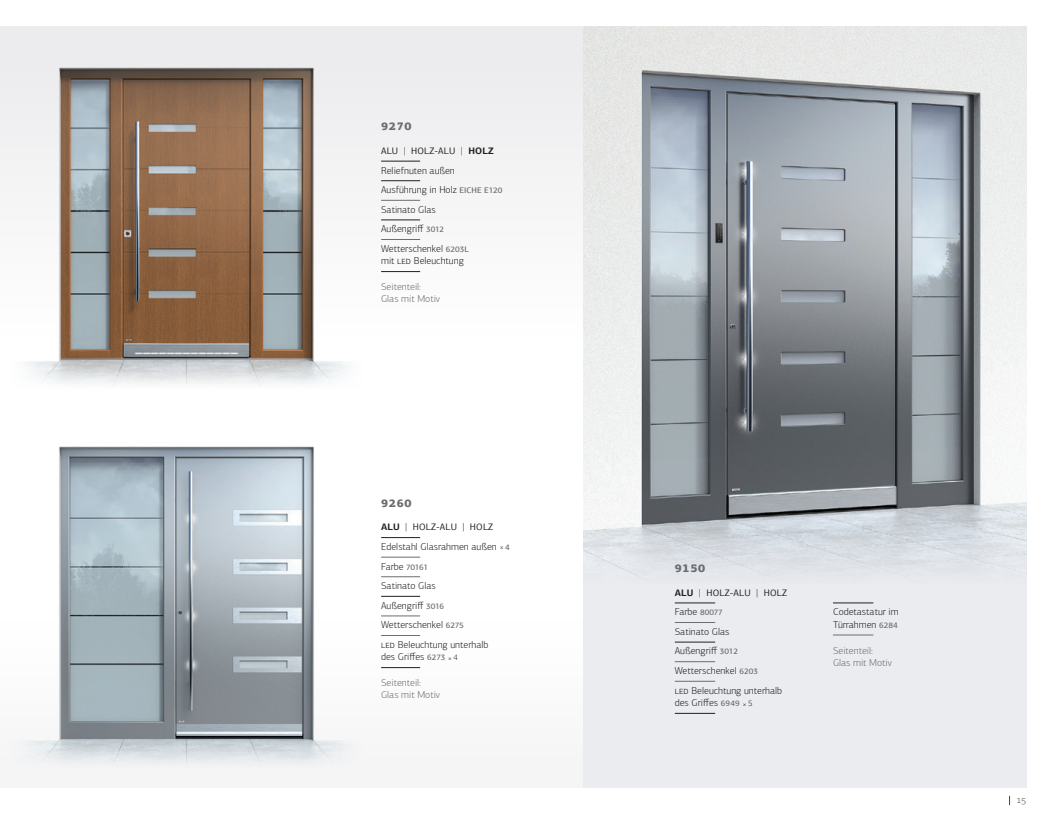
<style>
.page{position:relative;width:1053px;height:815px;background:#fff}
.page>*{position:absolute;margin:0;border:0;box-sizing:border-box;transform-origin:0 0}
.t1{font:900 11.25px "PF Agora Slab Pro";letter-spacing:.06em;color:#6c6d70}
.t2{font:300 10px/19.6px "PF Agora Sans Pro";color:#231f20}
.t3{font:300 10px/11.9px "PF Agora Sans Pro";color:#6c6d70}
.t4{font:300 10px "PF Agora Sans Pro";color:#57585a}
.t5{font:9.38px "PF Agora Sans Pro";letter-spacing:.02em;color:#231f20}
.s1{font-weight:300;font-size:10px}
.s2{font-size:10px}
.s3{font-weight:700}
.s4{font-weight:500;font-size:8.12px;color:#6c6d70}
.s5{font-size:8.12px}
</style>
<div class="page">
<div style="left:0;top:620px;width:583px;height:168px;background:#f5f5f6"></div>
<div style="left:0;top:27px;width:583px;height:358px;background:#f4f4f5"></div>
<div style="left:583px;top:27px;width:443px;height:761px;background:#ebecf0"></div>
<img style="left:583px;top:27px;width:443px;height:551px">
<img style="left:37px;top:67px;width:300px;height:319px">
<img style="left:30px;top:446px;width:312px;height:318px">
<hr style="left:0;top:27px;width:1px;height:358px;background:#ececee">
<hr style="left:674px;top:603px;width:41px;height:1px;background:#231f20">
<hr style="left:674px;top:622px;width:41px;height:1px;background:#6c6d70">
<hr style="left:674px;top:642px;width:41px;height:1px;background:#231f20">
<hr style="left:674px;top:661px;width:41px;height:1px;background:#6c6d70">
<hr style="left:674px;top:681px;width:41px;height:1px;background:#6c6d70">
<hr style="left:674px;top:713px;width:41px;height:1px;background:#231f20">
<hr style="left:832px;top:603px;width:41px;height:1px;background:#231f20">
<hr style="left:832px;top:635px;width:41px;height:1px;background:#6c6d70">
<hr style="left:381px;top:161px;width:39px;height:1px;background:#231f20">
<hr style="left:381px;top:181px;width:39px;height:1px;background:#231f20">
<hr style="left:381px;top:200px;width:39px;height:1px;background:#6c6d70">
<hr style="left:381px;top:220px;width:39px;height:1px;background:#231f20">
<hr style="left:381px;top:239px;width:39px;height:1px;background:#6c6d70">
<hr style="left:381px;top:271px;width:39px;height:1px;background:#231f20">
<hr style="left:381px;top:537px;width:39px;height:1px;background:#231f20">
<hr style="left:381px;top:557px;width:39px;height:1px;background:#6c6d70">
<hr style="left:381px;top:577px;width:39px;height:1px;background:#6c6d70">
<hr style="left:381px;top:596px;width:39px;height:1px;background:#231f20">
<hr style="left:381px;top:616px;width:39px;height:1px;background:#6c6d70">
<hr style="left:381px;top:635px;width:39px;height:1px;background:#6c6d70">
<hr style="left:381px;top:667px;width:39px;height:1px;background:#231f20">
<p class="t1" style="left:381px;top:119px;width:32px">9270</p>
<p class="t5" style="left:381px;top:145px;width:114px">ALU <span class="s1">|</span> HOLZ<span class="s2">-</span>ALU <span class="s1">|</span> <span class="s3">HOLZ</span></p>
<p class="t2" style="left:381px;top:160px;width:123px">Reliefnuten außen<br>Ausführung in Holz <span class="s4">EICHE E120<br></span>Satinato Glas<br>Außengriff <span class="s4">3012<br></span>Wetterschenkel <span class="s4">6203L</span></p>
<p class="t2" style="left:381px;top:251px;width:84px">mit LED Beleuchtung</p>
<p class="t3" style="left:381px;top:281px;width:61px">Seitenteil:<br>Glas mit Motiv</p>
<p class="t1" style="left:381px;top:496px;width:32px">9260</p>
<p class="t5" style="left:381px;top:522px;width:114px"><span class="s3">ALU</span> <span class="s1">|</span> HOLZ<span class="s2">-</span>ALU <span class="s1">|</span> HOLZ</p>
<p class="t2" style="left:381px;top:537px;width:130px">Edelstahl Glasrahmen außen <span class="s4">× 4<br></span>Farbe <span class="s4">70161<br></span>Satinato Glas<br>Außengriff <span class="s4">3016<br></span>Wetterschenkel <span class="s4">6275<br></span>LED Beleuchtung unterhalb</p>
<p class="t2" style="left:381px;top:647px;width:78px">des Griffes <span class="s4">6273</span> <span class="s5">× 4</span></p>
<p class="t3" style="left:381px;top:677px;width:61px">Seitenteil:<br>Glas mit Motiv</p>
<p class="t1" style="left:674px;top:561px;width:32px">9150</p>
<p class="t5" style="left:674px;top:587px;width:114px"><span class="s3">ALU</span> <span class="s1">|</span> HOLZ<span class="s2">-</span>ALU <span class="s1">|</span> HOLZ</p>
<p class="t2" style="left:674px;top:602px;width:109px">Farbe <span class="s4">80077<br></span>Satinato Glas<br>Außengriff <span class="s4">3012<br></span>Wetterschenkel <span class="s4">6203<br></span>LED Beleuchtung unterhalb</p>
<p class="t2" style="left:674px;top:693px;width:79px">des Griffes <span class="s4">6949</span> <span class="s5">× 5</span></p>
<p class="t2" style="left:832px;top:606px;width:67px;line-height:12.5px">Codetastatur im<br>Türrahmen <span class="s4">6284</span></p>
<p class="t3" style="left:832px;top:645px;width:61px">Seitenteil:<br>Glas mit Motiv</p>
<p class="t4" style="left:1016px;top:794px;width:11px">15</p>
</div>
